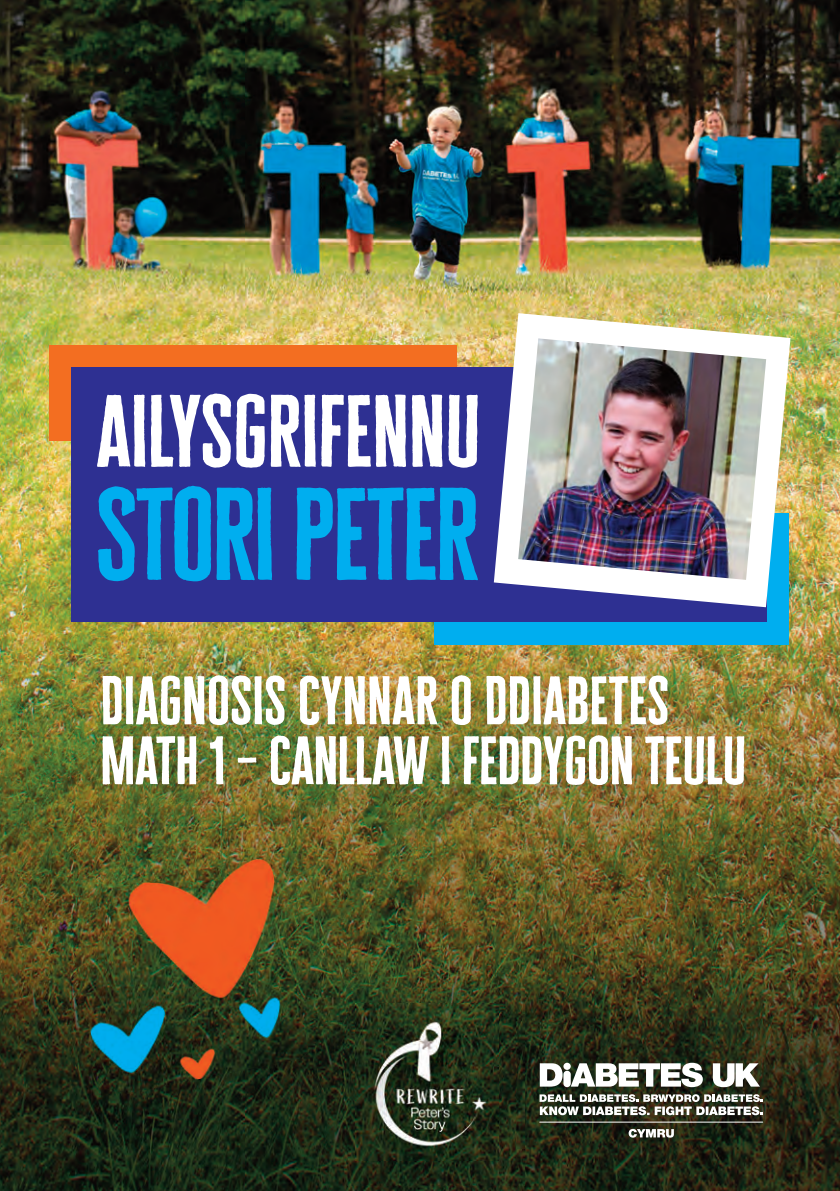
<style>
.page{position:relative;width:840px;height:1191px;background:#fff}
.page>*{position:absolute;margin:0;border:0;box-sizing:border-box;transform-origin:0 0}
.t1{font:107.4px "Cheddar Gothic Sans";letter-spacing:-.02em;color:#00aeef}
.t2{font:83.8px "Cheddar Gothic Sans";color:#fff}
.t3{font:56px/60px "Cheddar Gothic Sans";color:#fff}
</style>
<div class="page">
<img style="left:0;top:0;width:839px;height:1191px">
<div style="left:434px;top:513px;width:354px;height:131px;background:#00aeef"></div>
<div style="left:49px;top:345px;width:408px;height:96px;background:#f36e21"></div>
<div style="left:71px;top:367px;width:695px;height:254px;background:#2e3092"></div>
<img style="left:493px;top:313px;width:297px;height:294px">
<img style="left:518px;top:338px;width:247px;height:242px">
<svg style="left:539px;top:1063px;width:23px;height:23px"></svg>
<svg style="left:570px;top:1062px;width:132px;height:25px"></svg>
<svg style="left:712px;top:1063px;width:47px;height:24px"></svg>
<svg style="left:563px;top:1062px;width:7px;height:8px"></svg>
<div style="left:563px;top:1070px;width:7px;height:17px;background:#fff;border-radius:4px"></div>
<hr style="left:539px;top:1121px;width:223px;height:1px;background:#fff">
<svg style="left:628px;top:1128px;width:45px;height:9px"></svg>
<svg style="left:539px;top:1094px;width:223px;height:21px"></svg>
<img style="left:77px;top:856px;width:232px;height:237px">
<img style="left:346px;top:987px;width:178px;height:198px">
<img style="left:516px;top:1021px;width:8px;height:127px">
<img style="left:355px;top:1003px;width:143px;height:157px">
<h2 class="t2" style="left:96px;top:393px;width:385px">AILYSGRIFENNU</h2>
<h1 class="t1" style="left:95px;top:486px;width:385px">STORI PETER</h1>
<p class="t3" style="left:100px;top:672px;width:646px">DIAGNOSIS CYNNAR O DDIABETES<br>MATH 1 – CANLLAW I FEDDYGON TEULU</p>
</div>
